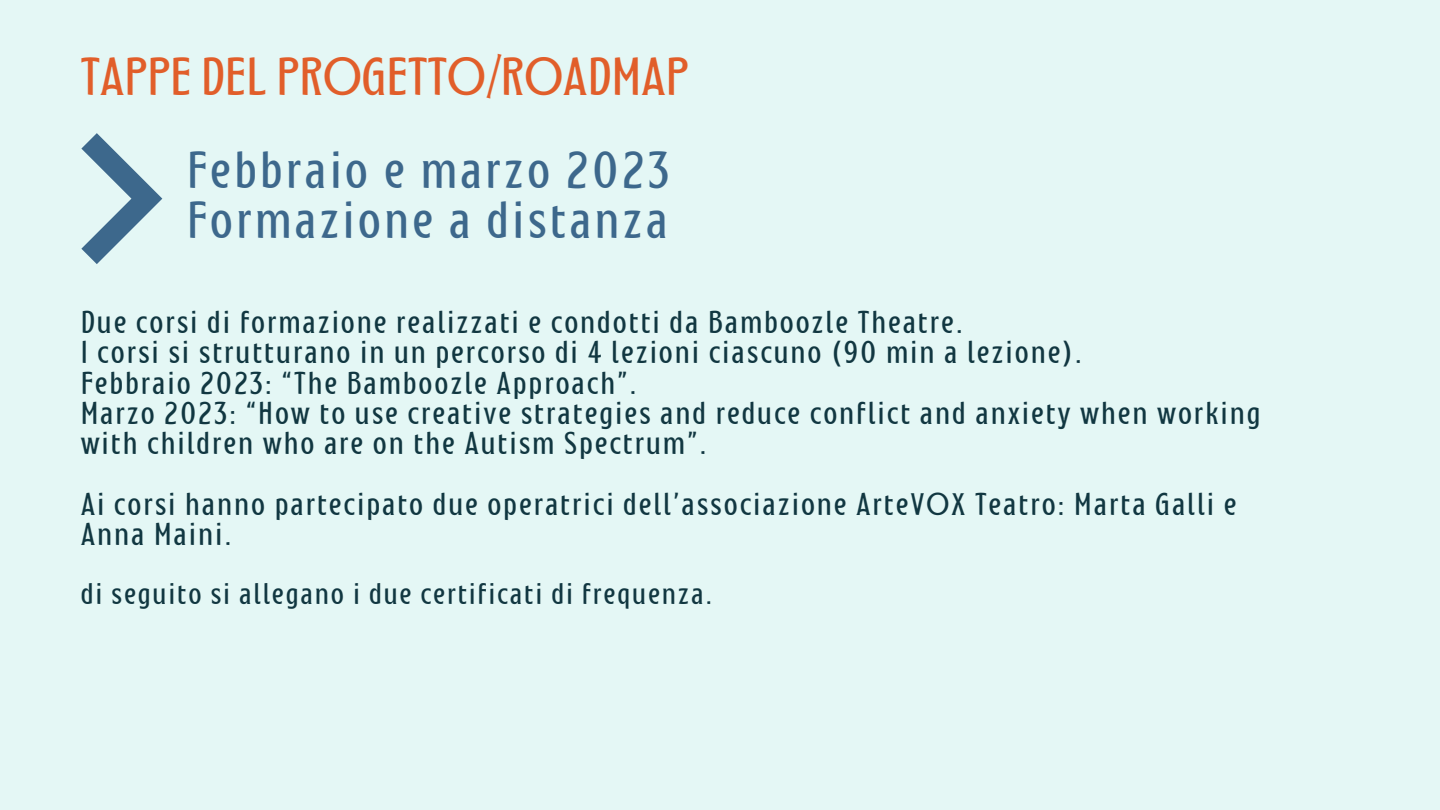
<style>
.page{position:relative;width:1440px;height:810px;background:#e4f7f5}
.page>*{position:absolute;margin:0;border:0;box-sizing:border-box;transform-origin:0 0}
.t1{font:43.05px "Montagna LTD";letter-spacing:.02em;color:#e15e2a}
.t2{font:42px "Montagna LTD";letter-spacing:.1em;color:#3d688c}
.t3{font:25.5px/30.3px "Montagna LTD";letter-spacing:.1em;color:#113741}
.t4{font:24px "Montagna LTD";letter-spacing:.1em;color:#113741}
</style>
<div class="page">
<svg style="left:81px;top:134px;width:81px;height:130px"></svg>
<p class="t1" style="left:81px;top:57px;width:609px">TAPPE DEL PROGETTO/ROADMAP</p>
<p class="t2" style="left:187px;top:151px;width:483px">Febbraio e marzo 2023</p>
<p class="t2" style="left:187px;top:201px;width:481px">Formazione a distanza</p>
<p class="t3" style="left:81px;top:309px;width:883px">Due corsi di formazione realizzati e condotti da Bamboozle Theatre.</p>
<p class="t3" style="left:81px;top:339px;width:1002px">I corsi si strutturano in un percorso di 4 lezioni ciascuno (90 min a lezione).</p>
<p class="t3" style="left:81px;top:370px;width:557px">Febbraio 2023: “The Bamboozle Approach”.</p>
<p class="t3" style="left:81px;top:400px;width:1181px">Marzo 2023: “How to use creative strategies and reduce conflict and anxiety when working with children who are on the Autism Spectrum”.</p>
<p class="t3" style="left:81px;top:491px;width:1157px">Ai corsi hanno partecipato due operatrici dell’associazione ArteVOX Teatro: Marta Galli e<br>Anna Maini.</p>
<p class="t4" style="left:81px;top:583px;width:632px">di seguito si allegano i due certificati di frequenza.</p>
</div>
